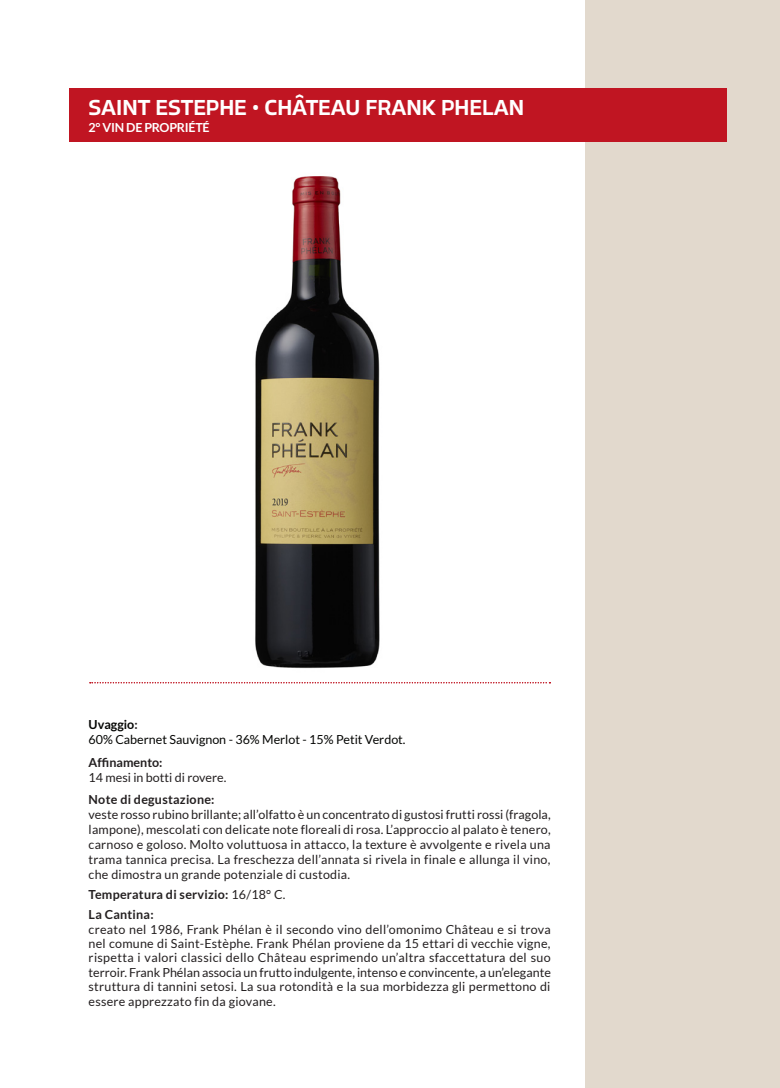
<style>
.page{position:relative;width:780px;height:1088px;background:#fff}
.page>*{position:absolute;margin:0;border:0;box-sizing:border-box;transform-origin:0 0}
.t1{font:500 22.5px "Allotrope";color:#fff}
.t2{font:12.5px/14.5px "Lato";letter-spacing:.02em;color:#231f20;text-align:justify}
.t3{font:700 12.5px/20.2px "Lato";letter-spacing:.02em;color:#231f20}
.t4{font:12.5px/15px "Lato";color:#040503}
.t5{font:12.5px "Lato";color:#231f20}
.t6{font:700 12.5px "Lato";letter-spacing:-.02em;color:#fff}
.t7{font:700 12.5px "Lato";color:#231f20}
.s1{font-weight:700}
.s2{font-weight:700;color:#231f20}
.s3{font-weight:400}
</style>
<div class="page">
<div style="left:585px;top:0;width:195px;height:1088px;background:#e2d9cd"></div>
<div style="left:69px;top:89px;width:657px;height:53px;background:#c01522"></div>
<svg style="left:90px;top:682px;width:460px;height:1px"></svg>
<img style="left:255px;top:176px;width:125px;height:493px">
<h1 class="t1" style="left:89px;top:92px;width:437px">SAINT ESTEPHE • CHÂTEAU FRANK PHELAN</h1>
<p class="t6" style="left:89px;top:121px;width:123px">2° VIN DE PROPRIÉTÉ</p>
<p class="t4" style="left:89px;top:717px;width:318px"><span class="s1">Uvaggio</span><span class="s2">:<br></span>60% Cabernet Sauvignon - 36% Merlot - 15% Petit Verdot.</p>
<p class="t7" style="left:89px;top:755px;width:75px">Affinamento:</p>
<p class="t5" style="left:89px;top:770px;width:139px">14 mesi in botti di rovere.</p>
<p class="t3" style="left:89px;top:789px;width:127px">Note di degustazione:</p>
<p class="t2" style="left:89px;top:806px;width:463px;line-height:15px">veste rosso rubino brillante; all’olfatto è un concentrato di gustosi frutti rossi (fragola, lampone), mescolati con delicate note floreali di rosa. L’approccio al palato è tenero, carnoso e goloso. Molto voluttuosa in attacco, la texture è avvolgente e rivela una trama tannica precisa. La freschezza dell’annata si rivela in finale e allunga il vino, che dimostra un grande potenziale di custodia.</p>
<p class="t3" style="left:89px;top:884px;width:198px">Temperatura di servizio: <span class="s3">16/18° C.<br></span>La Cantina:</p>
<p class="t2" style="left:89px;top:922px;width:464px">creato nel 1986, Frank Phélan è il secondo vino dell’omonimo Château e si trova nel comune di Saint-Estèphe. Frank Phélan proviene da 15 ettari di vecchie vigne, rispetta i valori classici dello Château esprimendo un’altra sfaccettatura del suo terroir. Frank Phélan associa un frutto indulgente, intenso e convincente, a un’elegante struttura di tannini setosi. La sua rotondità e la sua morbidezza gli permettono di essere apprezzato fin da giovane.</p>
</div>
